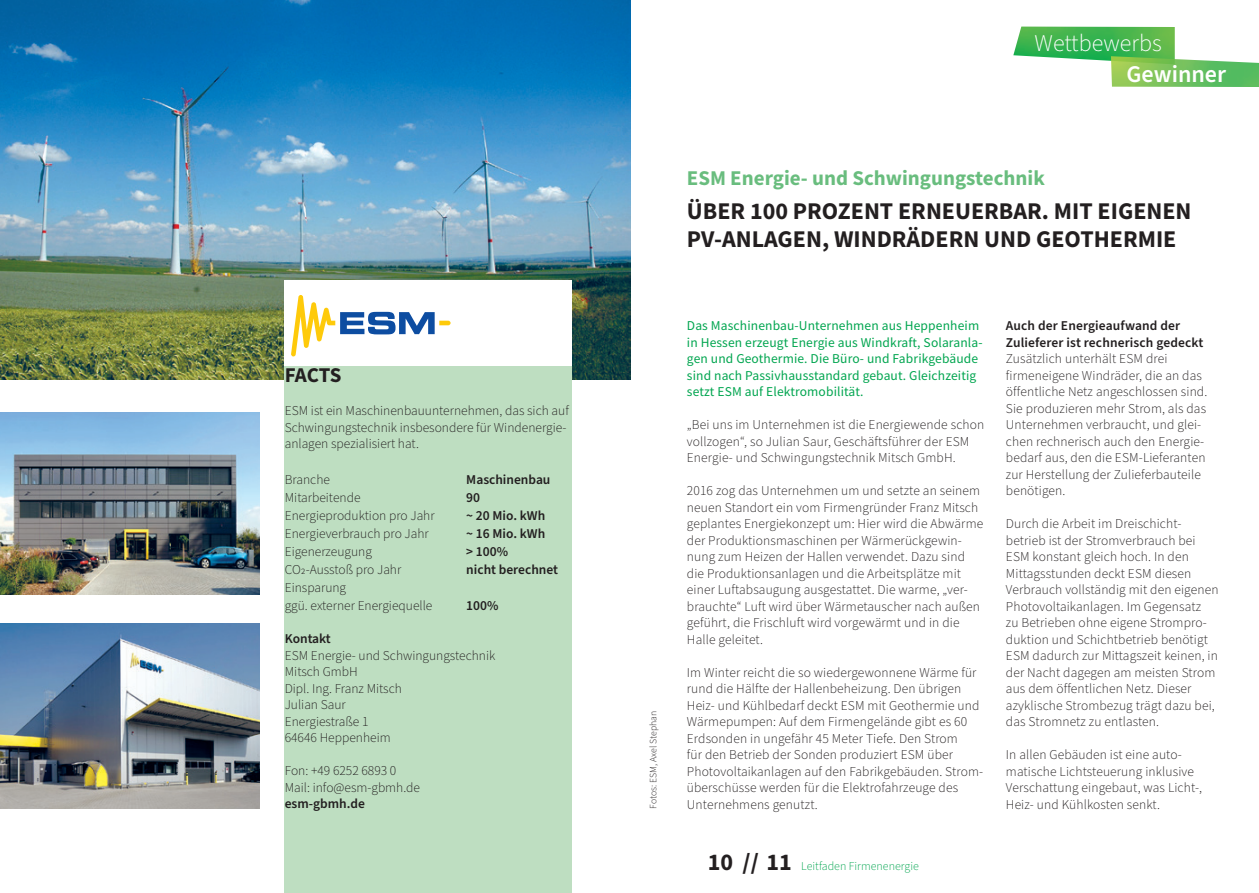
<style>
.page{position:relative;width:1259px;height:893px;background:#fff}
.page>*{position:absolute;margin:0;border:0;box-sizing:border-box;transform-origin:0 0}
.Headline_Firmenname{font:700 24px/28.5px "Source Sans Pro";color:#231f20}
.Copytext{font:300 24px "Source Sans Pro";color:#fff}
.Copytext-2{font:600 24px "Source Sans Pro";color:#fff}
.Headline_Firmenname-2{font:700 21px "Source Sans Pro";color:#69bd7e}
.t1{font:700 21px "Source Sans Pro";letter-spacing:-.02em;color:#231f20}
.Copytext-3{font:300 13.5px/16.5px "Source Sans Pro";letter-spacing:.01em;color:#231f20}
.Copytext-4{font:13.5px/16.5px "Source Sans Pro";letter-spacing:.01em;color:#00a54f}
.Copytext-5{font:600 13.5px/16.5px "Source Sans Pro";color:#231f20}
.t2{font:300 12px "Source Sans Pro";color:#00a54f}
.Copytext-6{font:300 9.75px "Source Sans Pro";color:#231f20}
.s1{font-weight:700;font-size:24px;color:#231f20}
</style>
<div class="page">
<img style="left:1013px;top:27px;width:161px;height:34px">
<img style="left:1111px;top:56px;width:148px;height:31px">
<img style="left:0;top:0;width:631px;height:380px">
<div style="left:285px;top:281px;width:287px;height:468px;background:#fff"></div>
<svg style="left:291px;top:295px;width:159px;height:61px"></svg>
<div style="left:285px;top:366px;width:287px;height:527px;background:#bedec1"></div>
<img style="left:0;top:413px;width:259px;height:181px">
<img style="left:0;top:623px;width:259px;height:186px">
<p class="t1" style="left:285px;top:361px;width:58px">FACTS</p>
<p class="Copytext-3" style="left:285px;top:403px;width:285px">ESM ist ein Maschinenbauunternehmen, das sich auf<br>Schwingungstechnik insbesondere für Windenergie&shy;anlagen spezialisiert hat.</p>
<p class="Copytext-3" style="left:285px;top:472px;width:47px">Branche</p>
<p class="Copytext-5" style="left:466px;top:472px;width:86px">Maschinenbau</p>
<p class="Copytext-3" style="left:285px;top:490px;width:77px">Mitarbeitende</p>
<p class="Copytext-5" style="left:466px;top:490px;width:15px">90</p>
<p class="Copytext-3" style="left:285px;top:508px;width:151px">Energieproduktion pro Jahr</p>
<p class="Copytext-5" style="left:466px;top:508px;width:80px">~ 20 Mio. kWh</p>
<p class="Copytext-3" style="left:285px;top:526px;width:146px">Energieverbrauch pro Jahr</p>
<p class="Copytext-5" style="left:466px;top:526px;width:80px">~ 16 Mio. kWh</p>
<p class="Copytext-3" style="left:285px;top:544px;width:89px">Eigenerzeugung</p>
<p class="Copytext-5" style="left:466px;top:544px;width:43px">&gt; 100%</p>
<p class="Copytext-3" style="left:285px;top:562px;width:118px">CO2-Ausstoß pro Jahr</p>
<p class="Copytext-5" style="left:466px;top:562px;width:93px">nicht berechnet</p>
<p class="Copytext-3" style="left:285px;top:579px;width:149px;line-height:18px">Einsparung<br>ggü. externer Energiequelle</p>
<p class="Copytext-5" style="left:466px;top:598px;width:34px">100%</p>
<p class="Copytext-5" style="left:285px;top:631px;width:48px">Kontakt</p>
<p class="Copytext-3" style="left:285px;top:647px;width:212px">ESM Energie- und Schwingungstechnik</p>
<p class="Copytext-3" style="left:285px;top:664px;width:74px">Mitsch GmbH</p>
<p class="Copytext-3" style="left:285px;top:680px;width:119px">Dipl. Ing. Franz Mitsch<br>Julian Saur</p>
<p class="Copytext-3" style="left:285px;top:713px;width:107px">Energiestraße 1<br>64646 Heppenheim</p>
<p class="Copytext-3" style="left:285px;top:763px;width:137px">Fon: +49 6252 6893 0<br>Mail: info@esm-gbmh.de</p>
<p class="Copytext-5" style="left:285px;top:796px;width:82px">esm-gbmh.de</p>
<p class="Copytext" style="left:1034px;top:27px;width:129px">Wettbewerbs</p>
<p class="Copytext-2" style="left:1126px;top:58px;width:101px">Gewinner</p>
<p class="Copytext-6" style="left:647px;top:809px;width:99px;rotate:-90deg">Fotos: ESM, Axel Stephan</p>
<p class="Headline_Firmenname-2" style="left:687px;top:164px;width:359px">ESM Energie- und Schwingungstechnik</p>
<p class="Headline_Firmenname" style="left:687px;top:196px;width:506px">ÜBER 100 PROZENT ERNEUERBAR. MIT EIGENEN<br>PV-ANLAGEN, WINDRÄDERN UND GEOTHERMIE</p>
<p class="Copytext-4" style="left:687px;top:317px;width:297px">Das Maschinenbau-Unternehmen aus Heppenheim in Hessen erzeugt Energie aus Windkraft, Solaranla&shy;gen und Geothermie. Die Büro- und Fabrikgebäude sind nach Passivhausstandard gebaut. Gleichzeitig setzt ESM auf Elektromobilität.</p>
<p class="Copytext-3" style="left:687px;top:417px;width:299px">„Bei uns im Unternehmen ist die Energiewende schon vollzogen“, so Julian Saur, Geschäftsführer der ESM<br>Energie- und Schwingungstechnik Mitsch GmbH.</p>
<p class="Copytext-3" style="left:687px;top:483px;width:298px">2016 zog das Unternehmen um und setzte an seinem neuen Standort ein vom Firmengründer Franz Mitsch geplantes Energiekonzept um: Hier wird die Abwärme der Produktionsmaschinen per Wärmerückgewin&shy;nung zum Heizen der Hallen verwendet. Dazu sind die Produktionsanlagen und die Arbeitsplätze mit einer Luftabsaugung ausgestattet. Die warme, „ver&shy;brauchte“ Luft wird über Wärmetauscher nach außen geführt, die Frischluft wird vorgewärmt und in die Halle geleitet.</p>
<p class="Copytext-3" style="left:687px;top:664px;width:298px">Im Winter reicht die so wiedergewonnene Wärme für rund die Hälfte der Hallenbeheizung. Den übrigen Heiz- und Kühlbedarf deckt ESM mit Geothermie und Wärmepumpen: Auf dem Firmengelände gibt es 60<br>Erdsonden in ungefähr 45 Meter Tiefe. Den Strom<br>für den Betrieb der Sonden produziert ESM über Photovoltaikanlagen auf den Fabrikgebäuden. Strom&shy;überschüsse werden für die Elektrofahrzeuge des Unternehmens genutzt.</p>
<p class="Headline_Firmenname" style="left:707px;top:848px;width:53px">10 //</p>
<p class="t2" style="left:766px;top:858px;width:154px"><span class="s1">11</span> Leitfaden Firmenenergie</p>
<p class="Copytext-5" style="left:1006px;top:318px;width:199px">Auch der Energieaufwand der<br>Zulieferer ist rechnerisch gedeckt</p>
<p class="Copytext-3" style="left:1006px;top:351px;width:203px">Zusätzlich unterhält ESM drei firmeneigene Windräder, die an das öffentliche Netz angeschlossen sind.<br>Sie produzieren mehr Strom, als das Unternehmen verbraucht, und glei&shy;chen rechnerisch auch den Energie&shy;bedarf aus, den die ESM-Lieferanten zur Herstellung der Zulieferbauteile benötigen.</p>
<p class="Copytext-3" style="left:1006px;top:516px;width:214px">Durch die Arbeit im Dreischicht&shy;betrieb ist der Stromverbrauch bei ESM konstant gleich hoch. In den Mittagsstunden deckt ESM diesen Verbrauch vollständig mit den eigenen Photovoltaikanlagen. Im Gegensatz<br>zu Betrieben ohne eigene Strompro&shy;duktion und Schichtbetrieb benötigt ESM dadurch zur Mittagszeit keinen, in der Nacht dagegen am meisten Strom aus dem öffentlichen Netz. Dieser azyklische Strombezug trägt dazu bei, das Stromnetz zu entlasten.</p>
<p class="Copytext-3" style="left:1006px;top:747px;width:198px">In allen Gebäuden ist eine auto&shy;matische Lichtsteuerung inklusive Verschattung eingebaut, was Licht-, Heiz- und Kühlkosten senkt.</p>
</div>
